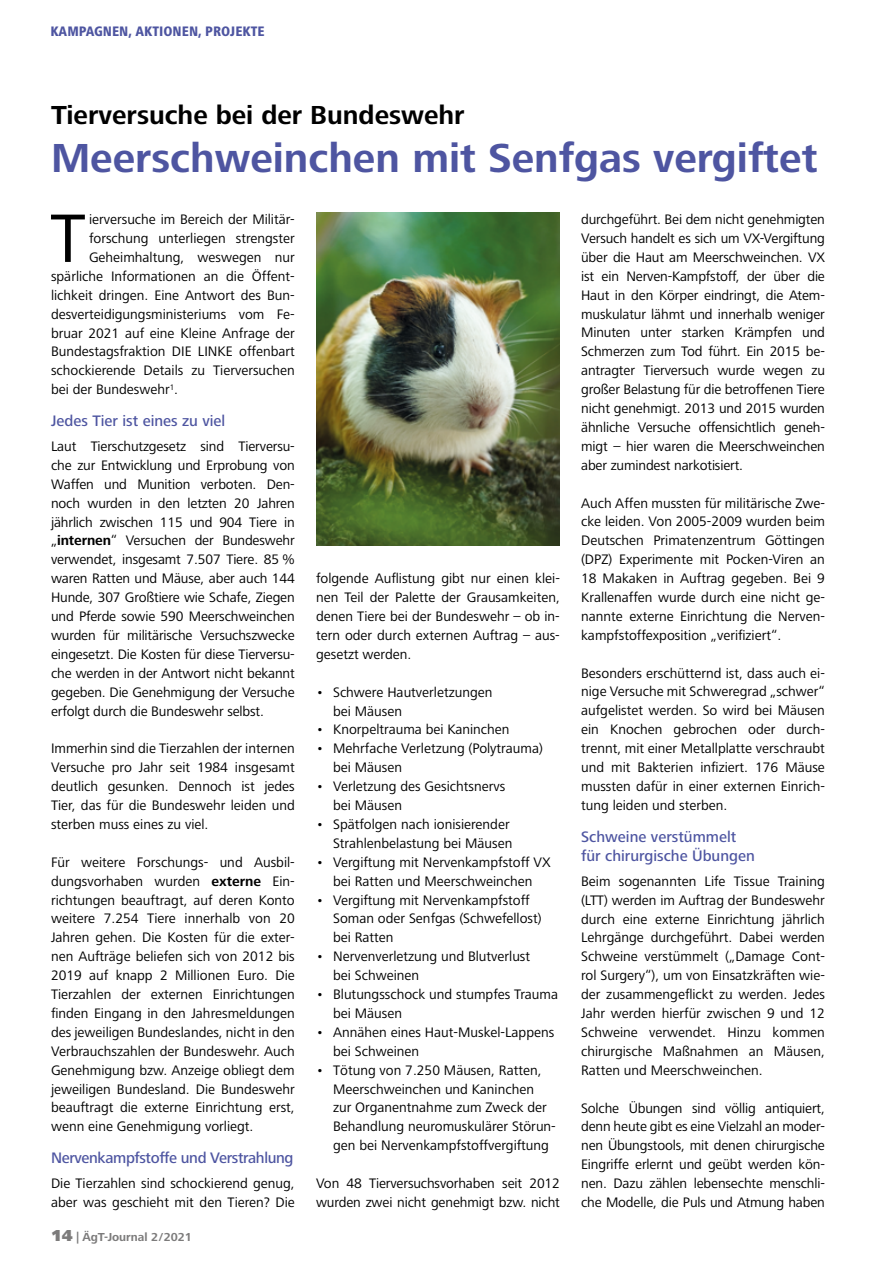
<style>
.page{position:relative;width:893px;height:1263px;background:#fff}
.page>*{position:absolute;margin:0;border:0;box-sizing:border-box;transform-origin:0 0}
.t1{font:70.95px "Frutiger Next LT";color:#000}
.t2{font:700 42px "Frutiger Next LT";color:#4e55a1}
.t3{font:700 27px "Frutiger Next LT";color:#000}
.t4{font:500 15.75px/18.9px "Frutiger Next LT";color:#4e55a1}
.t5{font:500 15.75px "Frutiger Next LT";letter-spacing:-.025em;color:#4e55a1}
.t6{font:14.25px/18.9px "Frutiger Next LT";color:#000}
.t7{font:800 condensed 14.25px "Frutiger Next LT";color:#4e55a1}
.t8{font:700 12px "Frutiger Next LT";color:#7c7b7b}
.s1{font-weight:700}
.s2{font-weight:900;font-size:16.5px}
</style>
<div class="page">
<img style="left:316px;top:213px;width:244px;height:332px">
<p class="t7" style="left:50px;top:24px;width:216px">KAMPAGNEN, AKTIONEN, PROJEKTE</p>
<h3 class="t3" style="left:51px;top:100px;width:415px">Tierversuche bei der Bundeswehr</h3>
<h2 class="t2" style="left:51px;top:135px;width:768px">Meerschweinchen mit Senfgas vergiftet</h2>
<h1 class="t1" style="left:50px;top:199px;width:37px">T</h1>
<p class="t6" style="left:89px;top:210px;width:207px">ierversuche im Bereich der Militär-</p>
<p class="t6" style="left:581px;top:210px;width:245px;text-align:justify">durchgeführt. Bei dem nicht genehmigten Versuch handelt es sich um VX-Vergiftung über die Haut am Meerschweinchen. VX ist ein Nerven-Kampfstoff, der über die Haut in den Körper eindringt, die Atem&shy;muskulatur lähmt und innerhalb weniger Minuten unter starken Krämpfen und Schmerzen zum Tod führt. Ein 2015 be&shy;antragter Tierversuch wurde wegen zu großer Belastung für die betroffenen Tiere nicht genehmigt. 2013 und 2015 wurden ähnliche Versuche offensichtlich geneh&shy;migt – hier waren die Meerschweinchen aber zumindest narkotisiert.</p>
<p class="t6" style="left:581px;top:493px;width:245px;text-align:justify">Auch Affen mussten für militärische Zwe&shy;cke leiden. Von 2005-2009 wurden beim Deutschen Primatenzentrum Göttingen (DPZ) Experimente mit Pocken-Viren an 18 Makaken in Auftrag gegeben. Bei 9<br>Krallenaffen wurde durch eine nicht ge&shy;nannte externe Einrichtung die Nerven&shy;kampfstoffexposition „verifiziert“.</p>
<p class="t6" style="left:581px;top:663px;width:245px;text-align:justify">Besonders erschütternd ist, dass auch ei&shy;nige Versuche mit Schweregrad „schwer“ aufgelistet werden. So wird bei Mäusen ein Knochen gebrochen oder durch&shy;trennt, mit einer Metallplatte verschraubt und mit Bakterien infiziert. 176 Mäuse mussten dafür in einer externen Einrich&shy;tung leiden und sterben.</p>
<p class="t4" style="left:581px;top:827px;width:175px">Schweine verstümmelt für chirurgische Übungen</p>
<p class="t6" style="left:581px;top:871px;width:245px;text-align:justify">Beim sogenannten Life Tissue Training (LTT) werden im Auftrag der Bundeswehr durch eine externe Einrichtung jährlich Lehrgänge durchgeführt. Dabei werden Schweine verstümmelt („Damage Cont&shy;rol Surgery“), um von Einsatzkräften wie&shy;der zusammengeflickt zu werden. Jedes Jahr werden hierfür zwischen 9 und 12<br>Schweine verwendet. Hinzu kommen chirurgische Maßnahmen an Mäusen, Ratten und Meerschweinchen.</p>
<p class="t6" style="left:581px;top:1098px;width:245px;text-align:justify">Solche Übungen sind völlig antiquiert, denn heute gibt es eine Vielzahl an moder&shy;nen Übungstools, mit denen chirurgische Eingriffe erlernt und geübt werden kön&shy;nen. Dazu zählen lebensechte menschli&shy;che Modelle, die Puls und Atmung haben</p>
<p class="t6" style="left:89px;top:229px;width:207px">forschung unterliegen strengster</p>
<p class="t6" style="left:89px;top:248px;width:207px">Geheimhaltung, weswegen nur</p>
<p class="t6" style="left:51px;top:267px;width:245px">spärliche Informationen an die Öffent-</p>
<p class="t6" style="left:51px;top:286px;width:245px">lichkeit dringen. Eine Antwort des Bun-</p>
<p class="t6" style="left:51px;top:304px;width:245px">desverteidigungsministeriums vom Fe-</p>
<p class="t6" style="left:51px;top:323px;width:245px">bruar 2021 auf eine Kleine Anfrage der</p>
<p class="t6" style="left:51px;top:342px;width:245px">Bundestagsfraktion DIE LINKE offenbart</p>
<p class="t6" style="left:51px;top:361px;width:245px">schockierende Details zu Tierversuchen</p>
<p class="t6" style="left:51px;top:380px;width:129px">bei der Bundeswehr<sup>1</sup>.</p>
<p class="t4" style="left:51px;top:411px;width:176px">Jedes Tier ist eines zu viel</p>
<p class="t6" style="left:51px;top:437px;width:245px;text-align:justify">Laut Tierschutzgesetz sind Tierversu&shy;che zur Entwicklung und Erprobung von Waffen und Munition verboten. Den&shy;noch wurden in den letzten 20 Jahren jährlich zwischen 115 und 904 Tiere in „<span class="s1">internen</span>“ Versuchen der Bundeswehr verwendet, insgesamt 7.507 Tiere. 85 % waren Ratten und Mäuse, aber auch 144<br>Hunde, 307 Großtiere wie Schafe, Ziegen und Pferde sowie 590 Meerschweinchen wurden für militärische Versuchszwecke eingesetzt. Die Kosten für diese Tierversu&shy;che werden in der Antwort nicht bekannt gegeben. Die Genehmigung der Versuche erfolgt durch die Bundeswehr selbst.</p>
<p class="t6" style="left:51px;top:739px;width:245px;text-align:justify">Immerhin sind die Tierzahlen der internen Versuche pro Jahr seit 1984 insgesamt deutlich gesunken. Dennoch ist jedes Tier, das für die Bundeswehr leiden und sterben muss eines zu viel.</p>
<p class="t6" style="left:51px;top:852px;width:245px;text-align:justify">Für weitere Forschungs- und Ausbil&shy;dungsvorhaben wurden <span class="s1">externe</span> Ein&shy;richtungen beauftragt, auf deren Konto weitere 7.254 Tiere innerhalb von 20<br>Jahren gehen. Die Kosten für die exter&shy;nen Aufträge beliefen sich von 2012 bis 2019 auf knapp 2 Millionen Euro. Die Tierzahlen der externen Einrichtungen finden Eingang in den Jahresmeldungen des jeweiligen Bundeslandes, nicht in den Verbrauchszahlen der Bundeswehr. Auch Genehmigung bzw. Anzeige obliegt dem jeweiligen Bundesland. Die Bundeswehr beauftragt die externe Einrichtung erst, wenn eine Genehmigung vorliegt.</p>
<p class="t5" style="left:51px;top:1149px;width:244px">Nervenkampfstoffe und Verstrahlung</p>
<p class="t6" style="left:51px;top:1174px;width:245px">Die Tierzahlen sind schockierend genug, aber was geschieht mit den Tieren? Die</p>
<p class="t6" style="left:316px;top:569px;width:245px;text-align:justify">folgende Auflistung gibt nur einen klei&shy;nen Teil der Palette der Grausamkeiten, denen Tiere bei der Bundeswehr – ob in&shy;tern oder durch externen Auftrag – aus&shy;gesetzt werden.</p>
<p class="t6" style="left:333px;top:682px;width:161px;text-indent:-17px">• Schwere Hautverletzungen bei Mäusen</p>
<p class="t6" style="left:316px;top:720px;width:195px">• Knorpeltrauma bei Kaninchen</p>
<p class="t6" style="left:333px;top:739px;width:211px;text-indent:-17px">• Mehrfache Verletzung (Polytrauma) bei Mäusen</p>
<p class="t6" style="left:333px;top:777px;width:174px;text-indent:-17px">• Verletzung des Gesichtsnervs bei Mäusen</p>
<p class="t6" style="left:316px;top:815px;width:198px;text-align:right">• Spätfolgen nach ionisierender<br>Strahlenbelastung bei Mäusen</p>
<p class="t6" style="left:316px;top:853px;width:236px;text-align:center">• Vergiftung mit Nervenkampfstoff VX bei Ratten und Meerschweinchen</p>
<p class="t6" style="left:333px;top:890px;width:210px;text-indent:-17px">• Vergiftung mit Nervenkampfstoff<br>Soman oder Senfgas (Schwefellost) bei Ratten</p>
<p class="t6" style="left:333px;top:947px;width:199px;text-indent:-17px">• Nervenverletzung und Blutverlust bei Schweinen</p>
<p class="t6" style="left:333px;top:985px;width:227px;text-indent:-17px">• Blutungsschock und stumpfes Trauma bei Mäusen</p>
<p class="t6" style="left:333px;top:1023px;width:223px;text-indent:-17px">• Annähen eines Haut-Muskel-Lappens bei Schweinen</p>
<p class="t6" style="left:333px;top:1060px;width:224px;text-indent:-17px">• Tötung von 7.250 Mäusen, Ratten, Meerschweinchen und Kaninchen zur Organentnahme zum Zweck der Behandlung neuromuskulärer Störun&shy;gen bei Nervenkampfstoffvergiftung</p>
<p class="t6" style="left:316px;top:1174px;width:245px">Von 48 Tierversuchsvorhaben seit 2012 wurden zwei nicht genehmigt bzw. nicht</p>
<p class="t8" style="left:51px;top:1230px;width:142px"><span class="s2">14</span> | ÄgT-Journal 2/2021</p>
</div>
